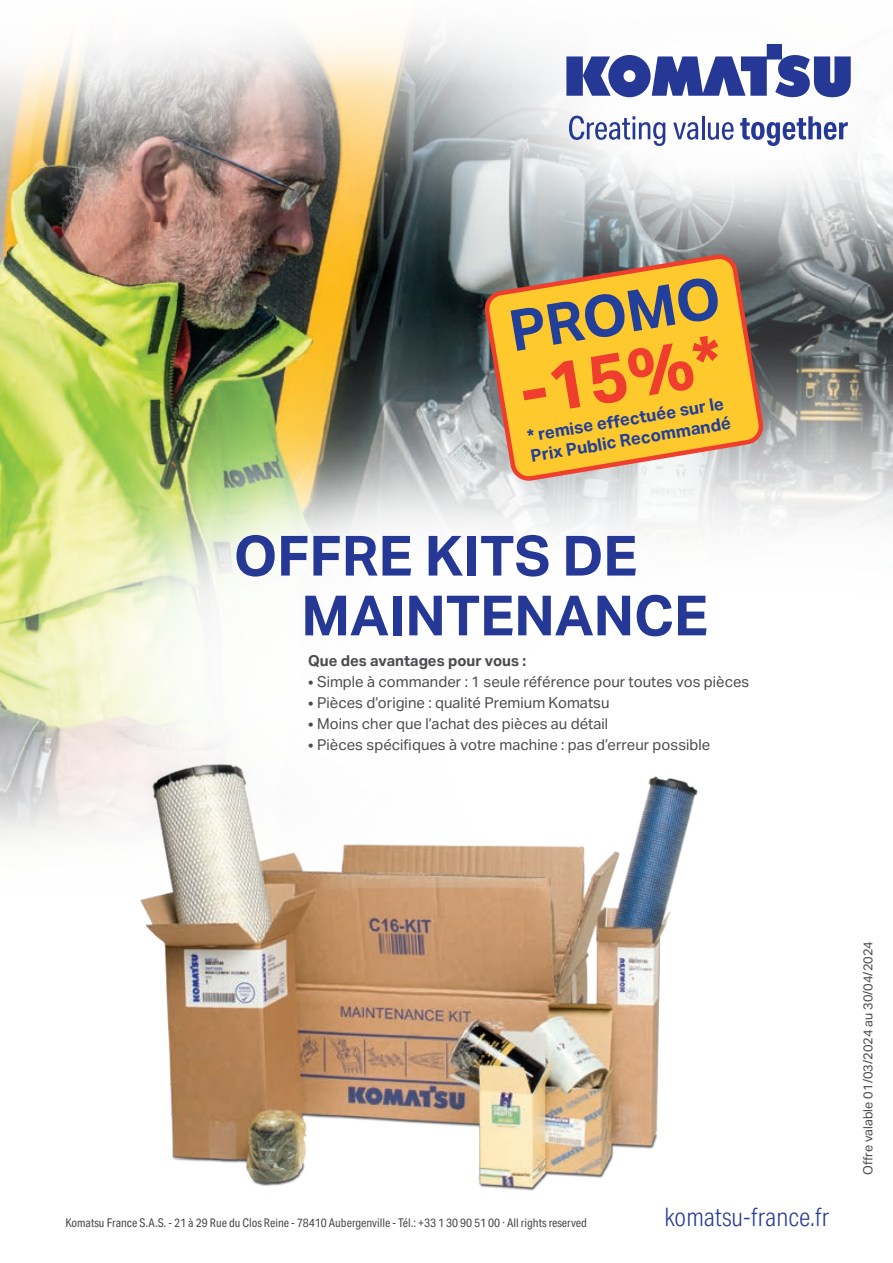
<style>
.page{position:relative;width:893px;height:1263px;background:#fff}
.page>*{position:absolute;margin:0;border:0;box-sizing:border-box;transform-origin:0 0}
.t1{font:700 68.55px "Aktiv Grotesk";color:#ef3e2e}
.t2{font:700 57px "Aktiv Grotesk";color:#223f99}
.t3{font:700 55.5px/59.7px "Aktiv Grotesk";color:#263895}
.t4{font:300 25.5px "Aktiv Grotesk Cd";color:#263895}
.t5{font:700 17.1px/20.5px "Aktiv Grotesk";color:#223f99}
.t6{font:15px "Aktiv Grotesk";color:#4b4c4d}
.t7{font:700 15px "Aktiv Grotesk";color:#4b4c4d}
.t8{font:12.75px "Aktiv Grotesk";color:#4b4c4d}
.t9{font:12px "Aktiv Grotesk Cd";color:#4b4c4d}
</style>
<div class="page">
<img style="left:0;top:255px;width:893px;height:271px">
<img style="left:134px;top:238px;width:759px;height:140px">
<img style="left:0;top:30px;width:726px;height:225px">
<img style="left:478px;top:30px;width:415px;height:208px">
<img style="left:0;top:411px;width:817px;height:430px">
<img style="left:132px;top:754px;width:573px;height:437px">
<svg style="left:569px;top:116px;width:96px;height:30px"></svg>
<svg style="left:673px;top:122px;width:25px;height:18px"></svg>
<hr style="left:702px;top:116px;width:2px;height:23px;background:#263895">
<svg style="left:708px;top:122px;width:26px;height:18px"></svg>
<svg style="left:740px;top:116px;width:108px;height:30px"></svg>
<svg style="left:566px;top:44px;width:285px;height:53px"></svg>
<svg style="left:486px;top:256px;width:276px;height:224px;background:#e8b846"></svg>
<h2 class="t2" style="left:504px;top:300px;width:214px;rotate:-10deg">PROMO</h2>
<h1 class="t1" style="left:514px;top:353px;width:206px;rotate:-9deg">-15%*</h1>
<p class="t5" style="left:526px;top:427px;width:204px;rotate:-10deg">* remise effectuée sur le<br>Prix Public Recommandé</p>
<h3 class="t3" style="left:301px;top:526px;width:408px;text-indent:-68px">OFFRE KITS DE<br>MAINTENANCE</h3>
<p class="t7" style="left:308px;top:652px;width:219px">Que des avantages pour vous :</p>
<p class="t6" style="left:308px;top:673px;width:443px">• Simple à commander : 1 seule référence pour toutes vos pièces</p>
<p class="t6" style="left:308px;top:694px;width:303px">• Pièces d’origine : qualité Premium Komatsu</p>
<p class="t6" style="left:308px;top:715px;width:302px">• Moins cher que l’achat des pièces au détail</p>
<p class="t6" style="left:308px;top:736px;width:404px">• Pièces spécifiques à votre machine : pas d’erreur possible</p>
<p class="t9" style="left:65px;top:1216px;width:523px">Komatsu France S.A.S. - 21 à 29 Rue du Clos Reine - 78410 Aubergenville - Tél.: +33 1 30 90 51 00 · All rights reserved</p>
<h3 class="t4" style="left:664px;top:1202px;width:166px">komatsu-france.fr</h3>
<p class="t8" style="left:861px;top:1175px;width:235px;rotate:-90deg">Offre valable 01/03/2024 au 30/04/2024</p>
</div>
